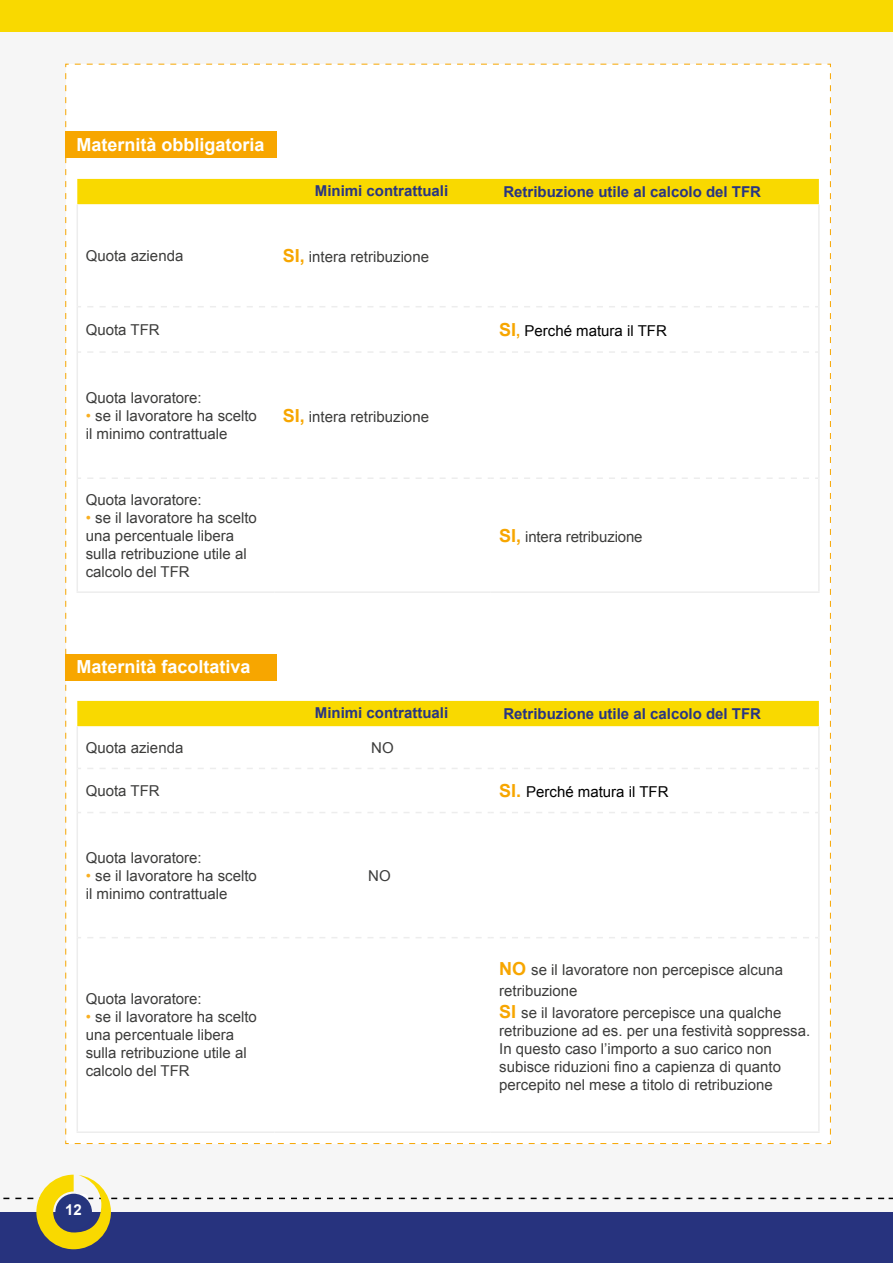
<style>
.page{position:relative;width:893px;height:1263px;background:#f6f6f6}
.page>*{position:absolute;margin:0;border:0;box-sizing:border-box;transform-origin:0 0}
.t1{font:700 21px "Arial";color:#fff}
.t2{font:700 18px "Arial";color:#fff}
.t3{font:15px/18px "Arial";color:#3c3c3b}
.t4{font:700 15px "Arial";color:#283583}
.t5{font:15px "Arial";color:#000}
.t6{font:700 15px "Arial";color:#fff}
.s1{font-weight:700;font-size:18px;color:#f7a600}
.s2{font-weight:700;color:#f7a600}
.s3{color:#f9af22}
</style>
<div class="page">
<div style="left:0;top:0;width:893px;height:32px;background:#f9d900"></div>
<div style="left:0;top:1212px;width:893px;height:51px;background:#27337e"></div>
<svg style="left:3px;top:1174px;width:890px;height:75px"></svg>
<div style="left:65px;top:63px;width:766px;height:1081px;background:#fff"></div>
<div style="left:65px;top:131px;width:211px;height:27px;background:#f7a600"></div>
<div style="left:65px;top:654px;width:211px;height:26px;background:#f7a600"></div>
<div style="left:77px;top:179px;width:742px;height:25px;background:#f9d900"></div>
<div style="left:78px;top:204px;width:740px;height:387px;background:#fff"></div>
<hr style="left:78px;top:306px;width:196px;height:1px;background:#fff">
<hr style="left:491px;top:306px;width:327px;height:1px;background:#fff">
<hr style="left:274px;top:306px;width:217px;height:1px;background:#fff">
<hr style="left:78px;top:351px;width:196px;height:2px;background:#fff">
<hr style="left:491px;top:351px;width:327px;height:2px;background:#fff">
<hr style="left:274px;top:351px;width:217px;height:2px;background:#fff">
<hr style="left:78px;top:477px;width:196px;height:2px;background:#fff">
<hr style="left:274px;top:477px;width:217px;height:2px;background:#fff">
<hr style="left:491px;top:477px;width:327px;height:2px;background:#fff">
<svg style="left:500px;top:306px;width:318px;height:1px"></svg>
<svg style="left:87px;top:306px;width:190px;height:1px"></svg>
<svg style="left:283px;top:306px;width:211px;height:1px"></svg>
<svg style="left:500px;top:351px;width:318px;height:2px"></svg>
<hr style="left:77px;top:204px;width:1px;height:103px;background:#ededed">
<hr style="left:77px;top:307px;width:1px;height:45px;background:#ededed">
<hr style="left:77px;top:352px;width:1px;height:126px;background:#ededed">
<hr style="left:77px;top:478px;width:1px;height:113px;background:#ededed">
<svg style="left:87px;top:351px;width:190px;height:2px"></svg>
<svg style="left:283px;top:351px;width:211px;height:2px"></svg>
<svg style="left:87px;top:478px;width:190px;height:1px"></svg>
<svg style="left:283px;top:478px;width:211px;height:1px"></svg>
<svg style="left:500px;top:478px;width:318px;height:1px"></svg>
<hr style="left:77px;top:591px;width:197px;height:2px;background:#ededed">
<hr style="left:491px;top:591px;width:329px;height:2px;background:#ededed">
<hr style="left:274px;top:591px;width:217px;height:2px;background:#ededed">
<hr style="left:818px;top:204px;width:2px;height:103px;background:#ededed">
<hr style="left:818px;top:307px;width:2px;height:45px;background:#ededed">
<hr style="left:818px;top:352px;width:2px;height:126px;background:#ededed">
<hr style="left:818px;top:478px;width:2px;height:113px;background:#ededed">
<div style="left:77px;top:701px;width:742px;height:25px;background:#f9d900"></div>
<div style="left:78px;top:726px;width:740px;height:405px;background:#fff"></div>
<hr style="left:78px;top:768px;width:196px;height:1px;background:#fff">
<hr style="left:491px;top:768px;width:327px;height:1px;background:#fff">
<hr style="left:78px;top:937px;width:196px;height:1px;background:#fff">
<hr style="left:491px;top:937px;width:327px;height:1px;background:#fff">
<hr style="left:274px;top:768px;width:217px;height:1px;background:#fff">
<hr style="left:274px;top:937px;width:217px;height:1px;background:#fff">
<hr style="left:78px;top:812px;width:196px;height:1px;background:#fff">
<hr style="left:491px;top:812px;width:327px;height:1px;background:#fff">
<hr style="left:274px;top:812px;width:217px;height:1px;background:#fff">
<hr style="left:77px;top:1131px;width:197px;height:2px;background:#ededed">
<hr style="left:274px;top:1131px;width:217px;height:2px;background:#ededed">
<hr style="left:491px;top:1131px;width:329px;height:2px;background:#ededed">
<svg style="left:500px;top:768px;width:318px;height:1px"></svg>
<svg style="left:500px;top:937px;width:318px;height:1px"></svg>
<svg style="left:87px;top:768px;width:190px;height:1px"></svg>
<svg style="left:283px;top:768px;width:211px;height:1px"></svg>
<svg style="left:87px;top:937px;width:190px;height:1px"></svg>
<svg style="left:283px;top:937px;width:211px;height:1px"></svg>
<svg style="left:500px;top:812px;width:318px;height:1px"></svg>
<hr style="left:77px;top:726px;width:1px;height:42px;background:#ededed">
<hr style="left:77px;top:768px;width:1px;height:44px;background:#ededed">
<hr style="left:77px;top:812px;width:1px;height:126px;background:#ededed">
<hr style="left:77px;top:938px;width:1px;height:193px;background:#ededed">
<svg style="left:87px;top:812px;width:190px;height:1px"></svg>
<svg style="left:283px;top:812px;width:211px;height:1px"></svg>
<hr style="left:818px;top:726px;width:2px;height:42px;background:#ededed">
<hr style="left:818px;top:768px;width:2px;height:44px;background:#ededed">
<hr style="left:818px;top:812px;width:2px;height:126px;background:#ededed">
<hr style="left:818px;top:938px;width:2px;height:193px;background:#ededed">
<p class="t2" style="left:77px;top:133px;width:190px">Maternità obbligatoria</p>
<p class="t4" style="left:315px;top:181px;width:135px">Minimi contrattuali</p>
<p class="t4" style="left:503px;top:182px;width:259px">Retribuzione utile al calcolo del TFR</p>
<p class="t3" style="left:86px;top:247px;width:99px">Quota azienda</p>
<p class="t3" style="left:283px;top:248px;width:148px"><span class="s1">SI,</span> intera retribuzione</p>
<p class="t3" style="left:86px;top:321px;width:75px">Quota TFR</p>
<p class="t5" style="left:499px;top:321px;width:169px"><span class="s1">SI</span><span class="s2">,</span> Perché matura il TFR</p>
<p class="t3" style="left:86px;top:388px;width:117px">Quota lavoratore:</p>
<p class="t3" style="left:86px;top:406px;width:173px"><span class="s3">•</span> se il lavoratore ha scelto il minimo contrattuale</p>
<p class="t3" style="left:283px;top:408px;width:148px"><span class="s1">SI,</span> intera retribuzione</p>
<p class="t3" style="left:86px;top:490px;width:117px">Quota lavoratore:</p>
<p class="t3" style="left:86px;top:508px;width:173px"><span class="s3">•</span> se il lavoratore ha scelto una percentuale libera sulla retribuzione utile al calcolo del TFR</p>
<p class="t2" style="left:77px;top:655px;width:176px">Maternità facoltativa</p>
<p class="t3" style="left:499px;top:528px;width:145px"><span class="s1">SI,</span> intera retribuzione</p>
<p class="t4" style="left:315px;top:703px;width:135px">Minimi contrattuali</p>
<p class="t4" style="left:503px;top:704px;width:259px">Retribuzione utile al calcolo del TFR</p>
<p class="t3" style="left:86px;top:739px;width:99px">Quota azienda</p>
<p class="t3" style="left:371px;top:739px;width:24px">NO</p>
<p class="t3" style="left:86px;top:782px;width:75px">Quota TFR</p>
<p class="t5" style="left:499px;top:782px;width:171px"><span class="s1">SI.</span> Perché matura il TFR</p>
<p class="t3" style="left:86px;top:848px;width:117px">Quota lavoratore:</p>
<p class="t3" style="left:86px;top:866px;width:173px"><span class="s3">•</span> se il lavoratore ha scelto il minimo contrattuale</p>
<p class="t3" style="left:368px;top:866px;width:24px">NO</p>
<p class="t3" style="left:86px;top:990px;width:117px">Quota lavoratore:</p>
<p class="t3" style="left:86px;top:1008px;width:173px"><span class="s3">•</span> se il lavoratore ha scelto una percentuale libera sulla retribuzione utile al calcolo del TFR</p>
<h1 class="t1" style="left:66px;top:1188px;width:25px">12</h1>
<p class="t6" style="left:65px;top:1200px;width:18px">12</p>
<p class="t3" style="left:499px;top:959px;width:285px;line-height:21.6px"><span class="s1">NO</span> se il lavoratore non percepisce alcuna retribuzione<br><span class="s1">SI</span> se il lavoratore percepisce una qualche</p>
<p class="t3" style="left:499px;top:1022px;width:312px">retribuzione ad es. per una festività soppressa.<br>In questo caso l’importo a suo carico non subisce riduzioni fino a capienza di quanto percepito nel mese a titolo di retribuzione</p>
</div>
